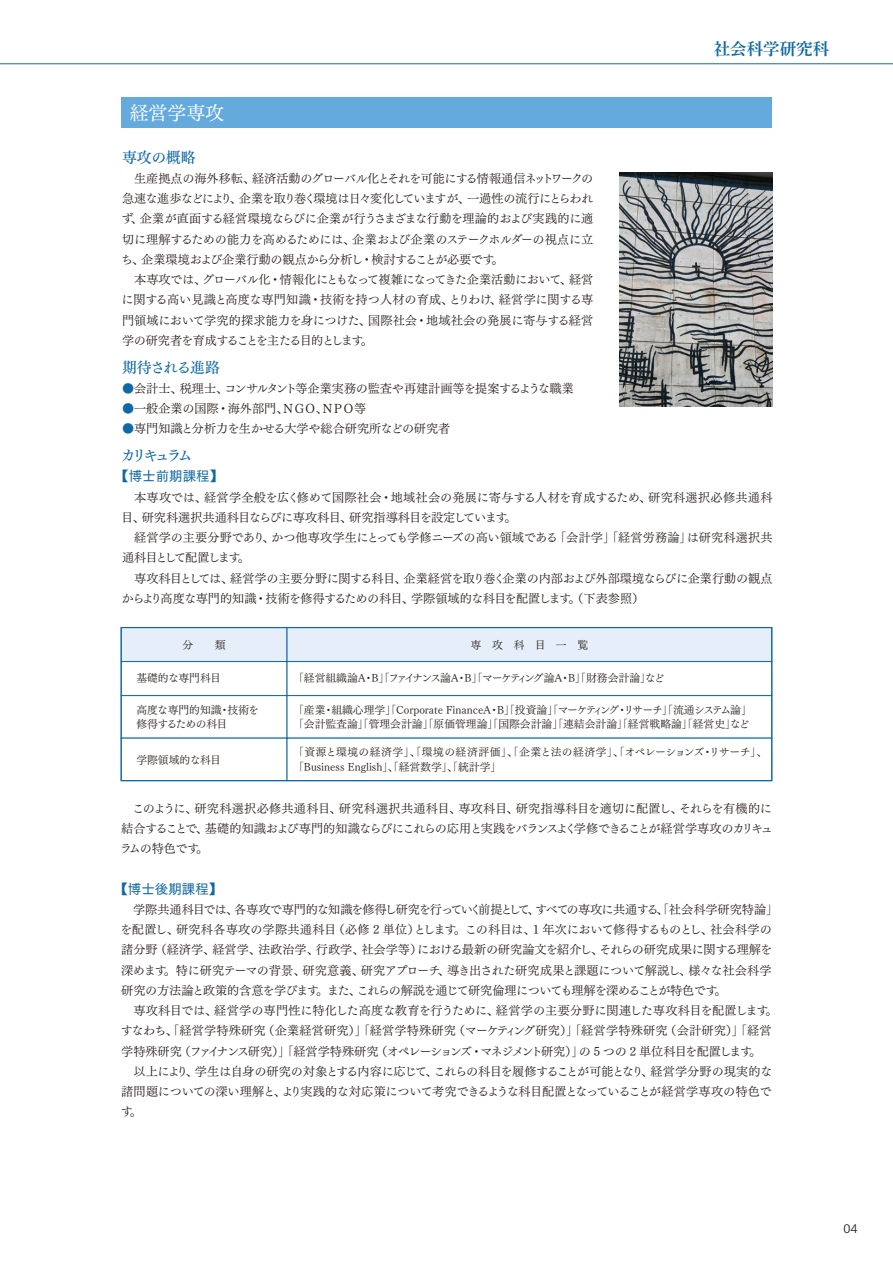
<style>
.page{position:relative;width:893px;height:1263px;background:#fff}
.page>*{position:absolute;margin:0;border:0;box-sizing:border-box;transform-origin:0 0}
.t1{font:18.9px "Tsuku Min Pr 6 M";color:#fff}
.t2{font:16.5px "Shuei Min Pr 6 B";color:#1069a4}
.t3{font:14.85px "Tsuku Min Pr 6 D";letter-spacing:-.09em;color:#1069a4}
.t4{font:13.5px "Tsuku Go Pr 5 D";color:#1069a4}
.t5{font:12.15px/20.2px "Tsuku Min Pr 6 R";letter-spacing:-.02em;color:#221815}
.t6{font:12px "Tsuku Go Pr 5 R";color:#221815}
.t7{font:10.8px/14.9px "Tsuku Min Pr 6 R";color:#221815}
.t8{font:10.8px "Tsuku Min Pr 6 R";letter-spacing:-.1em;color:#221815}
.t9{font:10.8px/14.9px "Tsuku Min Pr 6 R";letter-spacing:-.03em;color:#221815}
.s1{color:#1069a4}
</style>
<div class="page">
<hr style="left:0;top:63px;width:893px;height:1px;background:#1069a4">
<div style="left:121px;top:97px;width:651px;height:31px;background:#65aadd"></div>
<div style="left:121px;top:627px;width:166px;height:35px;background:#e6eff9"></div>
<div style="left:287px;top:627px;width:485px;height:35px;background:#e6eff9"></div>
<div style="left:121px;top:661px;width:166px;height:35px;background:#fff;border:1px solid #1069a4"></div>
<div style="left:287px;top:661px;width:485px;height:35px;background:#fff;border:1px solid #1069a4"></div>
<div style="left:121px;top:695px;width:166px;height:43px;background:#fff;border:1px solid #1069a4"></div>
<div style="left:287px;top:695px;width:485px;height:43px;background:#fff;border:1px solid #1069a4"></div>
<div style="left:121px;top:627px;width:651px;height:154px;border:1px solid #1069a4"></div>
<img style="left:619px;top:172px;width:153px;height:234px">
<h2 class="t2" style="left:714px;top:40px;width:117px">社会科学研究科</h2>
<h1 class="t1" style="left:130px;top:96px;width:96px">経営学専攻</h1>
<p class="t3" style="left:122px;top:144px;width:75px">専攻の概略</p>
<p class="t5" style="left:121px;top:167px;width:474px">　生産拠点の海外移転、経済活動のグローバル化とそれを可能にする情報通信ネットワークの急速な進歩などにより、企業を取り巻く環境は日々変化していますが、一過性の流行にとらわれず、企業が直面する経営環境ならびに企業が行うさまざまな行動を理論的および実践的に適切に理解するための能力を高めるためには、企業および企業のステークホルダーの視点に立ち、企業環境および企業行動の観点から分析し・検討することが必要です。<br>　本専攻では、グローバル化・情報化にともなって複雑になってきた企業活動において、経営に関する高い見識と高度な専門知識・技術を持つ人材の育成、とりわけ、経営学に関する専門領域において学究的探求能力を身につけた、国際社会・地域社会の発展に寄与する経営学の研究者を育成することを主たる目的とします。</p>
<p class="t3" style="left:122px;top:354px;width:100px">期待される進路</p>
<p class="t5" style="left:122px;top:377px;width:453px"><span class="s1">●</span>会計士、税理士、コンサルタント等企業実務の監査や再建計画等を提案するような職業</p>
<p class="t5" style="left:122px;top:397px;width:246px"><span class="s1">●</span>一般企業の国際・海外部門、ＮＧＯ、ＮＰＯ等</p>
<p class="t5" style="left:122px;top:417px;width:330px"><span class="s1">●</span>専門知識と分析力を生かせる大学や総合研究所などの研究者</p>
<p class="t3" style="left:121px;top:442px;width:73px">カリキュラム</p>
<p class="t4" style="left:115px;top:464px;width:110px">【博士前期課程】</p>
<p class="t5" style="left:121px;top:486px;width:653px;text-indent:13px">本専攻では、経営学全般を広く修めて国際社会・地域社会の発展に寄与する人材を育成するため、研究科選択必修共通科目、研究科選択共通科目ならびに専攻科目、研究指導科目を設定しています。<br>　経営学の主要分野であり、かつ他専攻学生にとっても学修ニーズの高い領域である「会計学」「経営労務論」は研究科選択共通科目として配置します。<br>　専攻科目としては、経営学の主要分野に関する科目、企業経営を取り巻く企業の内部および外部環境ならびに企業行動の観点からより高度な専門的知識・技術を修得するための科目、学際領域的な科目を配置します。（下表参照）</p>
<p class="t7" style="left:182px;top:636px;width:12px">分</p>
<p class="t7" style="left:215px;top:636px;width:12px">類</p>
<p class="t7" style="left:471px;top:636px;width:119px">専攻科目一覧</p>
<p class="t7" style="left:136px;top:669px;width:86px">基礎的な専門科目</p>
<p class="t8" style="left:293px;top:668px;width:373px">「経営組織論A・B」「ファイナンス論A・B」「マーケティング論A・B」「財務会計論」など</p>
<p class="t7" style="left:293px;top:701px;width:460px">「産業・組織心理学」「Corporate FinanceA・B」「投資論」「マーケティング・リサーチ」「流通システム論」「会計監査論」「管理会計論」「原価管理論」「国際会計論」「連結会計論」「経営戦略論」「経営史」など</p>
<p class="t9" style="left:136px;top:701px;width:124px">高度な専門的知識・技術を修得するための科目</p>
<p class="t7" style="left:136px;top:751px;width:86px">学際領域的な科目</p>
<p class="t7" style="left:293px;top:743px;width:476px">「資源と環境の経済学」、「環境の経済評価」、「企業と法の経済学」、「オペレーションズ・リサーチ」、「Business English」、「経営数学」、「統計学」</p>
<p class="t5" style="left:120px;top:796px;width:654px;text-align:justify;text-indent:12px">このように、研究科選択必修共通科目、研究科選択共通科目、専攻科目、研究指導科目を適切に配置し、それらを有機的に結合することで、基礎的知識および専門的知識ならびにこれらの応用と実践をバランスよく学修できることが経営学専攻のカリキュラムの特色です。</p>
<p class="t4" style="left:114px;top:877px;width:109px">【博士後期課程】</p>
<p class="t5" style="left:120px;top:898px;width:659px;text-indent:13px">学際共通科目では、各専攻で専門的な知識を修得し研究を行っていく前提として、すべての専攻に共通する、「社会科学研究特論」を配置し、研究科各専攻の学際共通科目（必修 2 単位）とします。この科目は、1 年次において修得するものとし、社会科学の諸分野（経済学、経営学、法政治学、行政学、社会学等）における最新の研究論文を紹介し、それらの研究成果に関する理解を深めます。特に研究テーマの背景、研究意義、研究アプローチ、導き出された研究成果と課題について解説し、様々な社会科学研究の方法論と政策的含意を学びます。また、これらの解説を通じて研究倫理についても理解を深めることが特色です。<br>　専攻科目では、経営学の専門性に特化した高度な教育を行うために、経営学の主要分野に関連した専攻科目を配置します。すなわち、「経営学特殊研究（企業経営研究）」「経営学特殊研究（マーケティング研究）」「経営学特殊研究（会計研究）」「経営学特殊研究（ファイナンス研究）」「経営学特殊研究（オペレーションズ・マネジメント研究）」の 5 つの 2 単位科目を配置します。<br>　以上により、学生は自身の研究の対象とする内容に応じて、これらの科目を履修することが可能となり、経営学分野の現実的な諸問題についての深い理解と、より実践的な対応策について考究できるような科目配置となっていることが経営学専攻の特色です。</p>
<p class="t6" style="left:843px;top:1218px;width:16px">04</p>
</div>
